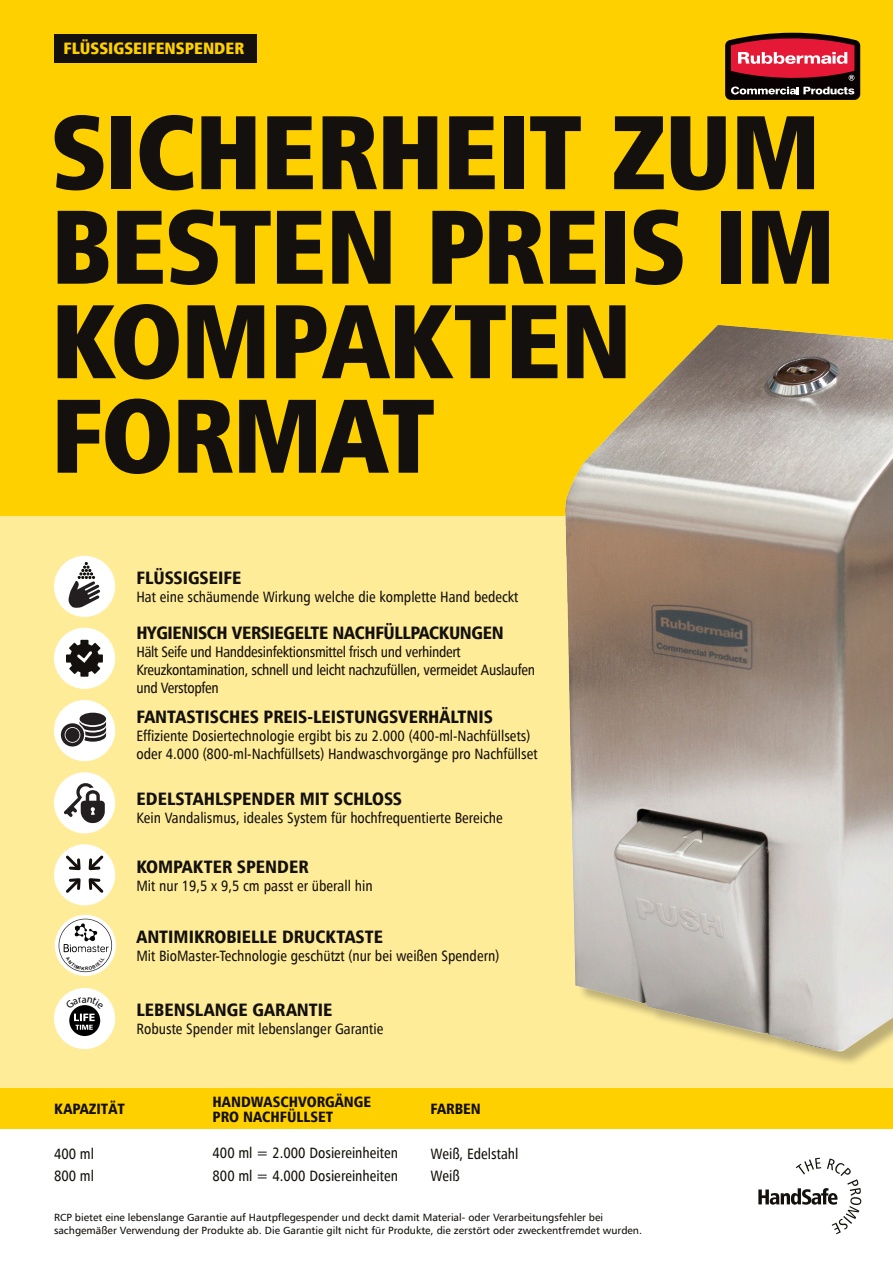
<style>
.page{position:relative;width:893px;height:1263px;background:#ffd000}
.page>*{position:absolute;margin:0;border:0;box-sizing:border-box;transform-origin:0 0}
.t1{font:900 condensed 105px/94.5px "Humanist 777 BT";letter-spacing:-.015em;color:#13100d}
.t2{font:900 condensed 18px "Humanist 777 BT";color:#13100d}
.t3{font:900 condensed 18px "Humanist 777 BT";letter-spacing:-.02em;color:#13100d}
.t4{font:900 condensed 16.5px "Humanist 777 BT";color:#ffd000}
.t5{font:15px/18px "Humanist 777 BT Cn Rm";color:#13100d}
.t6{font:15px/18px "Humanist 777 BT Cn Rm";letter-spacing:-.02em;color:#13100d}
.t7{font:900 condensed 15px/15px "Humanist 777 BT";color:#13100d}
.t8{font:10.5px/12.6px "Humanist 777 BT";color:#13100d}
</style>
<div class="page">
<div style="left:0;top:1114px;width:893px;height:149px;background:#fff"></div>
<div style="left:0;top:516px;width:893px;height:587px;background:#ffec99"></div>
<div style="left:0;top:1089px;width:893px;height:40px;background:#ffd000"></div>
<svg style="left:725px;top:33px;width:135px;height:67px;background:#8a3336"></svg>
<img style="left:535px;top:324px;width:358px;height:765px">
<div style="left:54px;top:628px;width:61px;height:61px;background:#fff;border-radius:50%"></div>
<div style="left:80px;top:640px;width:8px;height:37px;background:#13100d"></div>
<div style="left:66px;top:654px;width:37px;height:8px;background:#13100d"></div>
<svg style="left:69px;top:643px;width:31px;height:31px"></svg>
<div style="left:54px;top:772px;width:61px;height:61px;background:#fff;border-radius:50%"></div>
<svg style="left:64px;top:783px;width:41px;height:41px"></svg>
<div style="left:54px;top:556px;width:61px;height:61px;background:#fff;border-radius:50%"></div>
<svg style="left:68px;top:562px;width:32px;height:46px"></svg>
<div style="left:54px;top:844px;width:61px;height:61px;background:#fff;border-radius:50%"></div>
<svg style="left:66px;top:855px;width:38px;height:38px"></svg>
<div style="left:54px;top:34px;width:202px;height:28px;background:#13100d"></div>
<div style="left:54px;top:700px;width:61px;height:61px;background:#fff;border-radius:50%"></div>
<div style="left:80px;top:713px;width:26px;height:12px;background:#231f20;border-radius:50%"></div>
<svg style="left:80px;top:721px;width:26px;height:21px"></svg>
<svg style="left:60px;top:722px;width:25px;height:26px"></svg>
<svg style="left:61px;top:723px;width:23px;height:23px"></svg>
<svg style="left:65px;top:727px;width:15px;height:16px"></svg>
<div style="left:65px;top:728px;width:15px;height:14px;background:#231f20;border-radius:50%"></div>
<div style="left:54px;top:988px;width:61px;height:61px;background:#fff;border-radius:50%"></div>
<svg style="left:758px;top:1158px;width:103px;height:76px"></svg>
<svg style="left:69px;top:1005px;width:32px;height:31px"></svg>
<svg style="left:55px;top:915px;width:61px;height:60px"></svg>
<p class="t4" style="left:63px;top:37px;width:182px">FLÜSSIGSEIFENSPENDER</p>
<p class="t1" style="left:51px;top:102px;width:786px">SICHERHEIT ZUM<br>BESTEN PREIS IM<br>KOMPAKTEN<br>FORMAT</p>
<p class="t2" style="left:136px;top:566px;width:107px">FLÜSSIGSEIFE</p>
<p class="t5" style="left:136px;top:588px;width:383px">Hat eine schäumende Wirkung welche die komplette Hand bedeckt</p>
<p class="t3" style="left:136px;top:621px;width:369px">HYGIENISCH VERSIEGELTE NACHFÜLLPACKUNGEN</p>
<p class="t6" style="left:136px;top:642px;width:400px">Hält Seife und Handdesinfektionsmittel frisch und verhindert<br>Kreuzkontamination, schnell und leicht nachzufüllen, vermeidet Auslaufen und Verstopfen</p>
<p class="t2" style="left:136px;top:705px;width:358px">FANTASTISCHES PREIS-LEISTUNGSVERHÄLTNIS</p>
<p class="t5" style="left:136px;top:726px;width:403px">Effiziente Dosiertechnologie ergibt bis zu 2.000 (400-ml-Nachfüllsets) oder 4.000 (800-ml-Nachfüllsets) Handwaschvorgänge pro Nachfüllset</p>
<p class="t2" style="left:136px;top:787px;width:267px">EDELSTAHLSPENDER MIT SCHLOSS</p>
<p class="t5" style="left:136px;top:808px;width:368px">Kein Vandalismus, ideales System für hochfrequentierte Bereiche</p>
<p class="t2" style="left:136px;top:855px;width:174px">KOMPAKTER SPENDER</p>
<p class="t5" style="left:136px;top:876px;width:238px">Mit nur 19,5 x 9,5 cm passt er überall hin</p>
<p class="t2" style="left:136px;top:925px;width:248px">ANTIMIKROBIELLE DRUCKTASTE</p>
<p class="t5" style="left:136px;top:946px;width:364px">Mit BioMaster-Technologie geschützt (nur bei weißen Spendern)</p>
<p class="t2" style="left:137px;top:998px;width:197px">LEBENSLANGE GARANTIE</p>
<p class="t5" style="left:137px;top:1020px;width:248px">Robuste Spender mit lebenslanger Garantie</p>
<p class="t7" style="left:54px;top:1101px;width:72px">KAPAZITÄT</p>
<p class="t5" style="left:54px;top:1144px;width:41px">400 ml</p>
<p class="t5" style="left:54px;top:1166px;width:41px">800 ml</p>
<p class="t7" style="left:213px;top:1094px;width:160px">HANDWASCHVORGÄNGE<br>PRO NACHFÜLLSET</p>
<p class="t5" style="left:213px;top:1144px;width:187px">400 ml = 2.000 Dosiereinheiten</p>
<p class="t5" style="left:213px;top:1166px;width:187px">800 ml = 4.000 Dosiereinheiten</p>
<p class="t7" style="left:431px;top:1101px;width:52px">FARBEN</p>
<p class="t5" style="left:431px;top:1144px;width:89px">Weiß, Edelstahl</p>
<p class="t5" style="left:431px;top:1166px;width:31px">Weiß</p>
<p class="t8" style="left:54px;top:1211px;width:590px">RCP bietet eine lebenslange Garantie auf Hautpflegespender und deckt damit Material- oder Verarbeitungsfehler bei sachgemäßer Verwendung der Produkte ab. Die Garantie gilt nicht für Produkte, die zerstört oder zweckentfremdet wurden.</p>
</div>
